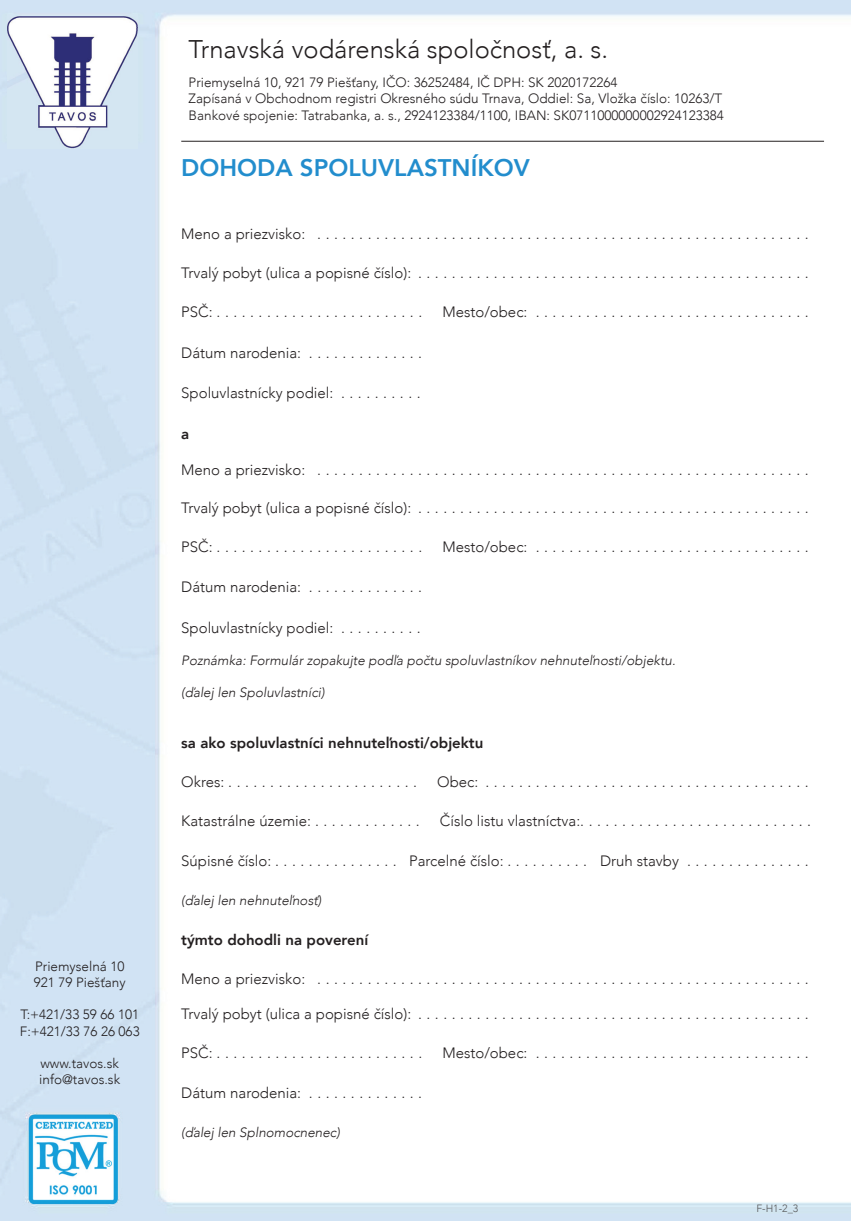
<style>
.page{position:relative;width:851px;height:1221px;background:#fff}
.page>*{position:absolute;margin:0;border:0;box-sizing:border-box;transform-origin:0 0}
.t1{font:300 25.5px "Avenir";color:#231f20}
.t2{font:800 24px "Avenir";color:#228dcd}
.t3{font:300 15px "Avenir";color:#231f20}
.t4{font:800 15px "Avenir";color:#231f20}
.t5{font:300 13.5px/16.2px "Avenir";color:#231f20}
.t6{font:italic 300 13.5px "Avenir";color:#231f20}
.t7{font:300 10.5px "Avenir";color:#57585a}
</style>
<div class="page">
<img style="left:0;top:0;width:850px;height:1220px">
<img style="left:8px;top:15px;width:129px;height:134px">
<hr style="left:181px;top:141px;width:642px;height:1px;background:#231f20">
<img style="left:26px;top:1112px;width:94px;height:93px">
<p class="t5" style="left:34px;top:958px;width:93px">Priemyselná 10<br>921 79 Piešťany</p>
<p class="t5" style="left:20px;top:1006px;width:121px">T:+421/33 59 66 101<br>F:+421/33 76 26 063</p>
<p class="t5" style="left:39px;top:1055px;width:82px">www.tavos.sk info@tavos.sk</p>
<h1 class="t1" style="left:189px;top:33px;width:421px">Trnavská vodárenská spoločnosť, a. s.</h1>
<p class="t5" style="left:189px;top:75px;width:536px">Priemyselná 10, 921 79 Piešťany, IČO: 36252484, IČ DPH: SK 2020172264<br>Zapísaná v Obchodnom registri Okresného súdu Trnava, Oddiel: Sa, Vložka číslo: 10263/T<br>Bankové spojenie: Tatrabanka, a. s., 2924123384/1100, IBAN: SK0711000000002924123384</p>
<h2 class="t2" style="left:181px;top:152px;width:350px">DOHODA SPOLUVLASTNÍKOV</h2>
<p class="t3" style="left:181px;top:224px;width:629px">Meno a priezvisko: ...........................................................</p>
<p class="t3" style="left:181px;top:263px;width:629px">Trvalý pobyt (ulica a popisné číslo): ...............................................</p>
<p class="t3" style="left:181px;top:302px;width:242px">PSČ: .........................</p>
<p class="t3" style="left:442px;top:302px;width:368px">Mesto/obec: .................................</p>
<p class="t3" style="left:181px;top:343px;width:242px">Dátum narodenia: . . . . . . . . . . . . . .</p>
<p class="t3" style="left:181px;top:383px;width:241px">Spoluvlastnícky podiel: . . . . . . . . . .</p>
<p class="t4" style="left:181px;top:424px;width:10px">a</p>
<p class="t3" style="left:181px;top:460px;width:629px">Meno a priezvisko: ...........................................................</p>
<p class="t3" style="left:181px;top:497px;width:629px">Trvalý pobyt (ulica a popisné číslo): ...............................................</p>
<p class="t3" style="left:181px;top:536px;width:242px">PSČ: .........................</p>
<p class="t3" style="left:442px;top:536px;width:368px">Mesto/obec: .................................</p>
<p class="t3" style="left:181px;top:577px;width:242px">Dátum narodenia: . . . . . . . . . . . . . .</p>
<p class="t3" style="left:181px;top:617px;width:241px">Spoluvlastnícky podiel: . . . . . . . . . .</p>
<p class="t6" style="left:181px;top:651px;width:496px">Poznámka: Formulár zopakujte podľa počtu spoluvlastníkov nehnuteľnosti/objektu.</p>
<p class="t6" style="left:181px;top:684px;width:145px">(ďalej len Spoluvlastníci)</p>
<p class="t4" style="left:181px;top:733px;width:303px">sa ako spoluvlastníci nehnuteľnosti/objektu</p>
<p class="t3" style="left:181px;top:772px;width:237px">Okres: .......................</p>
<p class="t3" style="left:437px;top:772px;width:373px">Obec: .......................................</p>
<p class="t3" style="left:181px;top:811px;width:240px">Katastrálne územie: . . . . . . . . . . . . .</p>
<p class="t3" style="left:440px;top:811px;width:372px">Číslo listu vlastníctva: ............................</p>
<p class="t3" style="left:181px;top:850px;width:629px">Súpisné číslo: ............... Parcelné číslo: .......... Druh stavby ...............</p>
<p class="t6" style="left:181px;top:891px;width:142px">(ďalej len nehnuteľnosť)</p>
<p class="t4" style="left:181px;top:930px;width:188px">týmto dohodli na poverení</p>
<p class="t3" style="left:181px;top:969px;width:629px">Meno a priezvisko: ...........................................................</p>
<p class="t3" style="left:181px;top:1003px;width:629px">Trvalý pobyt (ulica a popisné číslo): ...............................................</p>
<p class="t3" style="left:181px;top:1042px;width:242px">PSČ: .........................</p>
<p class="t3" style="left:442px;top:1042px;width:368px">Mesto/obec: .................................</p>
<p class="t3" style="left:181px;top:1083px;width:242px">Dátum narodenia: . . . . . . . . . . . . . .</p>
<p class="t6" style="left:181px;top:1123px;width:160px">(ďalej len Splnomocnenec)</p>
<p class="t7" style="left:756px;top:1201px;width:44px">F-H1-2_3</p>
</div>
